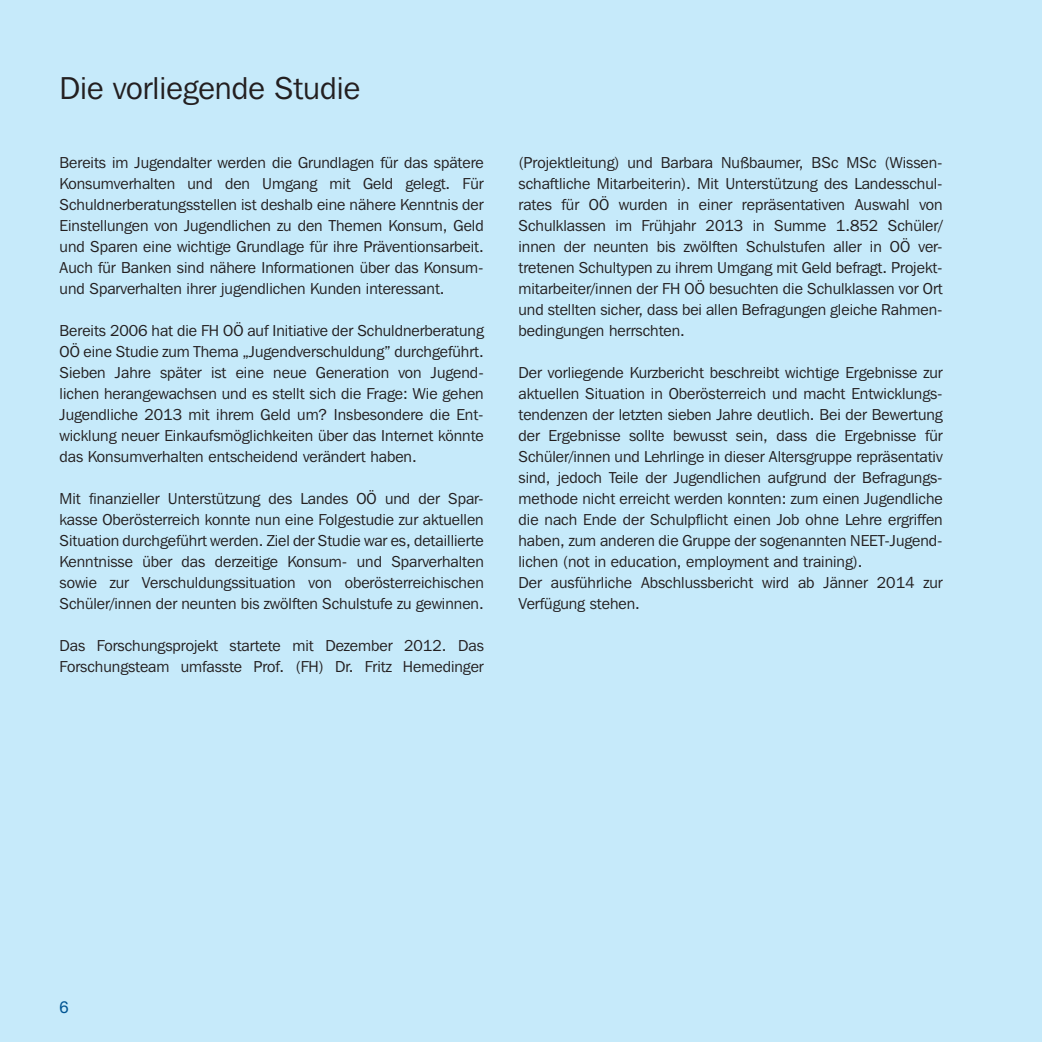
<style>
.page{position:relative;width:1042px;height:1042px;background:#c6eafa}
.page>*{position:absolute;margin:0;border:0;box-sizing:border-box;transform-origin:0 0}
.t1{font:31.5px "Franklin Gothic IT Cby BT";color:#231f20}
.t2{font:16.62px "Helvetica Neue LT Pro";color:#005492}
.t3{font:15.75px/21px "Franklin Gothic IT Cby BT";color:#231f20;text-align:justify}
</style>
<div class="page">
<h1 class="t1" style="left:60px;top:68px;width:302px">Die vorliegende Studie</h1>
<p class="t3" style="left:60px;top:152px;width:426px">Bereits im Jugendalter werden die Grundlagen für das spätere Konsumverhalten und den Umgang mit Geld gelegt. Für Schuldnerberatungsstellen ist deshalb eine nähere Kenntnis der Einstellungen von Jugendlichen zu den Themen Konsum, Geld und Sparen eine wichtige Grundlage für ihre Präventionsarbeit.<br>Auch für Banken sind nähere Informationen über das Konsum&shy;und Sparverhalten ihrer jugendlichen Kunden interessant.</p>
<p class="t3" style="left:60px;top:320px;width:426px">Bereits 2006 hat die FH OÖ auf Initiative der Schuldnerberatung OÖ eine Studie zum Thema „Jugendverschuldung” durchgeführt.<br>Sieben Jahre später ist eine neue Generation von Jugend&shy;lichen herangewachsen und es stellt sich die Frage: Wie gehen Jugendliche 2013 mit ihrem Geld um? Insbesondere die Ent&shy;wicklung neuer Einkaufsmöglichkeiten über das Internet könnte das Konsumverhalten entscheidend verändert haben.</p>
<p class="t3" style="left:60px;top:488px;width:426px">Mit finanzieller Unterstützung des Landes OÖ und der Spar&shy;kasse Oberösterreich konnte nun eine Folgestudie zur aktuellen Situation durchgeführt werden. Ziel der Studie war es, detaillierte Kenntnisse über das derzeitige Konsum- und Sparverhalten sowie zur Verschuldungssituation von oberösterreichischen Schüler/innen der neunten bis zwölften Schulstufe zu gewinnen.</p>
<p class="t3" style="left:60px;top:635px;width:426px">Das Forschungsprojekt startete mit Dezember 2012. Das<br>Forschungsteam umfasste Prof. (FH) Dr. Fritz Hemedinger</p>
<p class="t3" style="left:518px;top:152px;width:426px;text-align:left">(Projektleitung) und Barbara Nußbaumer, BSc MSc (Wissen&shy;schaftliche Mitarbeiterin). Mit Unterstützung des Landesschul&shy;rates für OÖ wurden in einer repräsentativen Auswahl von Schulklassen im Frühjahr 2013 in Summe 1.852 Schüler/ innen der neunten bis zwölften Schulstufen aller in OÖ ver&shy;tretenen Schultypen zu ihrem Umgang mit Geld befragt. Projekt&shy;mitarbeiter/innen der FH OÖ besuchten die Schulklassen vor Ort und stellten sicher, dass bei allen Befragungen gleiche Rahmen&shy;bedingungen herrschten.</p>
<p class="t3" style="left:518px;top:362px;width:426px;text-align:left">Der vorliegende Kurzbericht beschreibt wichtige Ergebnisse zur aktuellen Situation in Oberösterreich und macht Entwicklungs&shy;tendenzen der letzten sieben Jahre deutlich. Bei der Bewertung der Ergebnisse sollte bewusst sein, dass die Ergebnisse für Schüler/innen und Lehrlinge in dieser Altersgruppe repräsentativ sind, jedoch Teile der Jugendlichen aufgrund der Befragungs&shy;methode nicht erreicht werden konnten: zum einen Jugendliche die nach Ende der Schulpflicht einen Job ohne Lehre ergriffen haben, zum anderen die Gruppe der sogenannten NEET-Jugend&shy;lichen (not in education, employment and training).<br>Der ausführliche Abschlussbericht wird ab Jänner 2014 zur Verfügung stehen.</p>
<p class="t2" style="left:60px;top:997px;width:11px">6</p>
</div>
